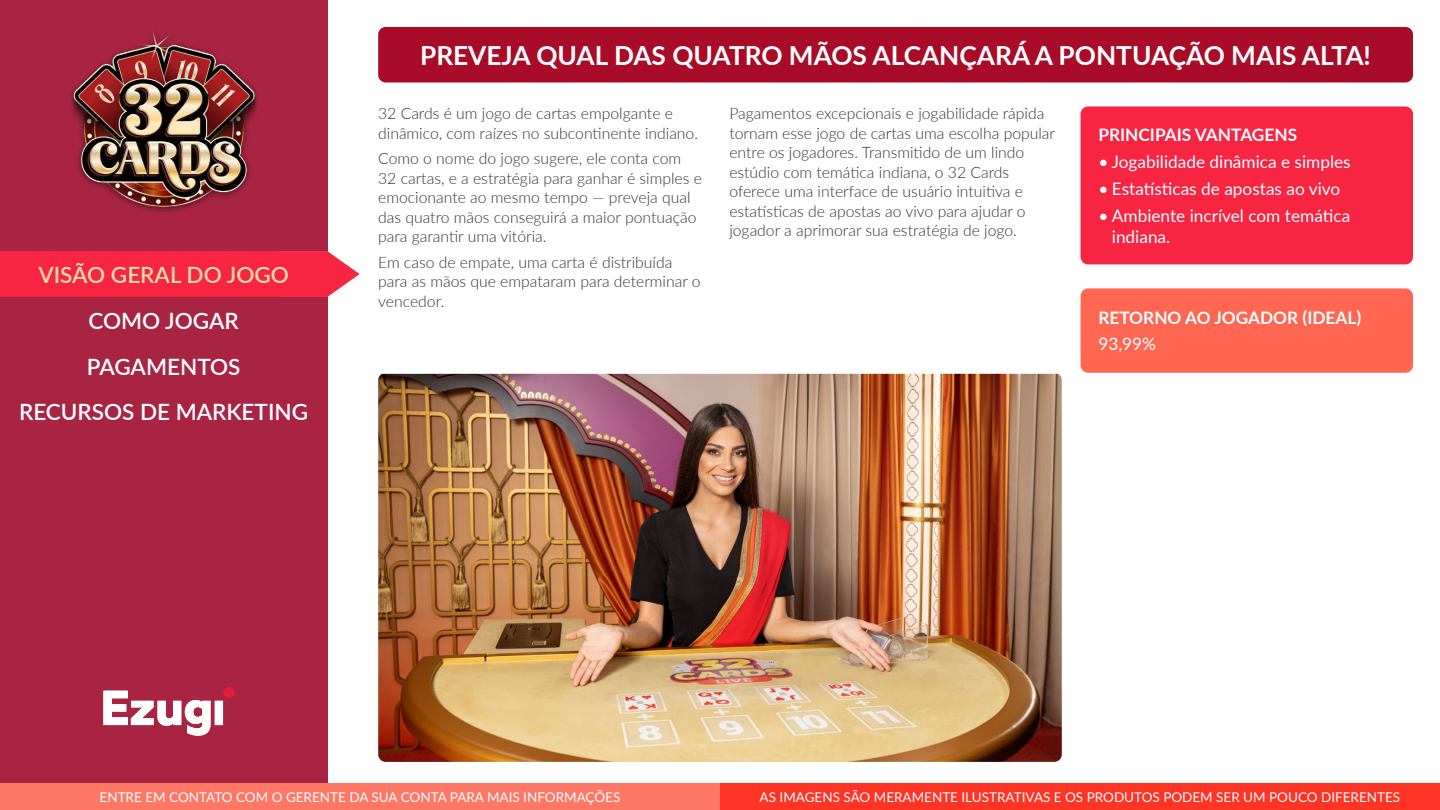
<style>
.page{position:relative;width:1440px;height:810px;background:#fff}
.page>*{position:absolute;margin:0;border:0;box-sizing:border-box;transform-origin:0 0}
.t1{font:700 26.25px "Lato";color:#fff}
.t2{font:600 22.5px/45.8px "Lato";color:#fff;text-align:center}
.t3{font:600 22.5px "Lato";color:#fcdca8}
.t4{font:17.25px/21px "Lato";color:#fff}
.t5{font:700 17.25px "Lato";color:#fff}
.t6{font:300 15.75px/19.5px "Lato";color:#333}
.t7{font:13.5px "Lato";color:#fff}
</style>
<div class="page">
<div style="left:0;top:783px;width:720px;height:27px;background:#ff7866"></div>
<div style="left:720px;top:783px;width:720px;height:27px;background:#ff3424"></div>
<div style="left:0;top:0;width:327px;height:783px;background:#a92442"></div>
<img style="left:70px;top:32px;width:188px;height:180px">
<div style="left:224px;top:687px;width:11px;height:11px;background:#e51d39;border-radius:50%"></div>
<svg style="left:103px;top:691px;width:120px;height:45px"></svg>
<img style="left:378px;top:374px;width:684px;height:388px">
<div style="left:1081px;top:106px;width:332px;height:158px;background:#f72442;border-radius:8px"></div>
<div style="left:1081px;top:288px;width:332px;height:85px;background:#ff6752;border-radius:8px"></div>
<div style="left:0;top:251px;width:359px;height:46px;background:#f72442"></div>
<div style="left:378px;top:27px;width:1035px;height:56px;background:#a90c29;border-radius:8px"></div>
<h2 class="t3" style="left:38px;top:259px;width:252px">VISÃO GERAL DO JOGO</h2>
<h2 class="t2" style="left:19px;top:297px;width:291px">COMO JOGAR<br>PAGAMENTOS<br>RECURSOS DE MARKETING</h2>
<h1 class="t1" style="left:420px;top:36px;width:952px">PREVEJA QUAL DAS QUATRO MÃOS ALCANÇARÁ A PONTUAÇÃO MAIS ALTA!</h1>
<p class="t6" style="left:378px;top:103px;width:321px">32 Cards é um jogo de cartas empolgante e dinâmico, com raízes no subcontinente indiano.</p>
<p class="t6" style="left:378px;top:148px;width:325px">Como o nome do jogo sugere, ele conta com 32 cartas, e a estratégia para ganhar é simples e emocionante ao mesmo tempo — preveja qual das quatro mãos conseguirá a maior pontuação para garantir uma vitória.</p>
<p class="t6" style="left:378px;top:252px;width:324px">Em caso de empate, uma carta é distribuída para as mãos que empataram para determinar o vencedor.</p>
<p class="t6" style="left:729px;top:103px;width:327px">Pagamentos excepcionais e jogabilidade rápida tornam esse jogo de cartas uma escolha popular entre os jogadores. Transmitido de um lindo estúdio com temática indiana, o 32 Cards oferece uma interface de usuário intuitiva e estatísticas de apostas ao vivo para ajudar o jogador a aprimorar sua estratégia de jogo.</p>
<p class="t5" style="left:1098px;top:122px;width:200px">PRINCIPAIS VANTAGENS</p>
<p class="t4" style="left:1098px;top:151px;width:254px">• Jogabilidade dinâmica e simples</p>
<p class="t4" style="left:1098px;top:178px;width:243px">• Estatísticas de apostas ao vivo</p>
<p class="t4" style="left:1112px;top:205px;width:240px;text-indent:-14px">• Ambiente incrível com temática indiana.</p>
<p class="t5" style="left:1098px;top:305px;width:265px">RETORNO AO JOGADOR (IDEAL)</p>
<p class="t4" style="left:1098px;top:333px;width:59px">93,99%</p>
<p class="t7" style="left:100px;top:787px;width:522px">ENTRE EM CONTATO COM O GERENTE DA SUA CONTA PARA MAIS INFORMAÇÕES</p>
<p class="t7" style="left:760px;top:787px;width:642px">AS IMAGENS SÃO MERAMENTE ILUSTRATIVAS E OS PRODUTOS PODEM SER UM POUCO DIFERENTES</p>
</div>
